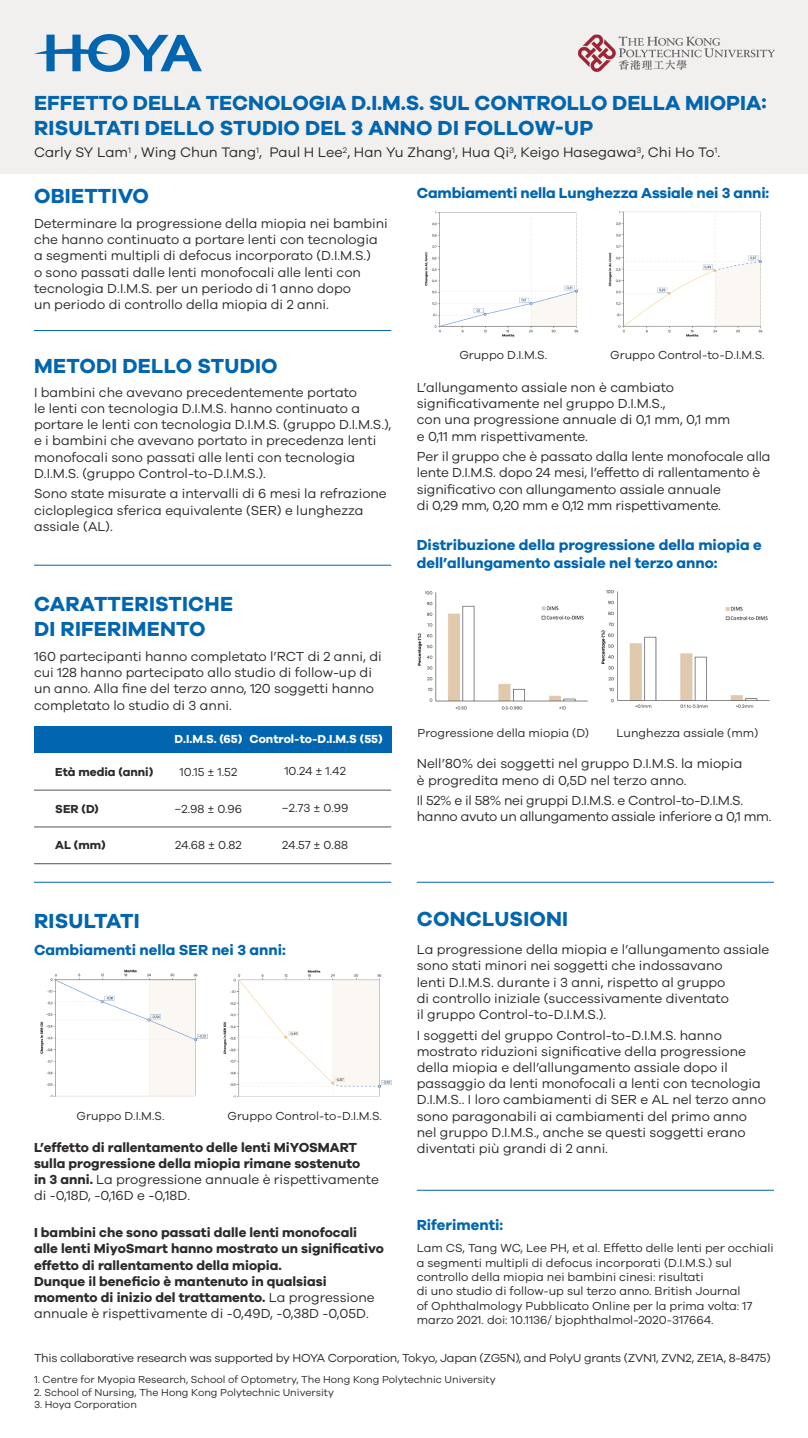
<style>
.page{position:relative;width:808px;height:1438px;background:#fff}
.page>*{position:absolute;margin:0;border:0;box-sizing:border-box;transform-origin:0 0}
.Titles{font:700 21px/25.2px "Galano Grotesque";letter-spacing:.01em;color:#0165af}
.Subtitle{font:700 15px/18px "Galano Grotesque";color:#0165af}
.Body{font:14.25px "Galano Grotesque";color:#2d2a28}
.Body-2{font:13.5px/16.2px "Galano Grotesque";color:#2d2a28}
.Body-3{font:700 13.5px/16.2px "Galano Grotesque";color:#2d2a28}
.Body-4{font:13.5px/16.2px "Galano Grotesque";letter-spacing:-.02em;color:#2d2a28}
.References{font:12px/14.4px "Galano Grotesque";color:#2d2a28}
.References-2{font:12px "Galano Grotesque";letter-spacing:-.02em;color:#2d2a28}
.Body-5{font:12px "Galano Grotesque";color:#2d2a28}
.Body-6{font:700 12px "Galano Grotesque";color:#fff}
.Body-7{font:700 12px "Galano Grotesque";color:#2d2a28}
.References-3{font:10.5px "Galano Grotesque";color:#2d2a28}
.s1{font-weight:700}
.s2{font-weight:400}
</style>
<div class="page">
<img style="left:40px;top:969px;width:167px;height:128px">
<img style="left:424px;top:211px;width:155px;height:126px">
<img style="left:417px;top:591px;width:171px;height:119px">
<img style="left:601px;top:590px;width:169px;height:118px">
<img style="left:223px;top:970px;width:168px;height:127px">
<img style="left:608px;top:211px;width:155px;height:126px">
<div style="left:0;top:0;width:808px;height:173px;background:#f2f0ee"></div>
<img style="left:579px;top:34px;width:195px;height:38px">
<svg style="left:34px;top:34px;width:168px;height:38px"></svg>
<div style="left:34px;top:726px;width:357px;height:26px;background:#0165af"></div>
<hr style="left:34px;top:330px;width:357px;height:1px;background:#0165af">
<hr style="left:34px;top:565px;width:357px;height:1px;background:#0165af">
<hr style="left:34px;top:789px;width:357px;height:1px;background:#2d2a28">
<hr style="left:34px;top:826px;width:357px;height:1px;background:#2d2a28">
<hr style="left:34px;top:863px;width:357px;height:1px;background:#2d2a28">
<hr style="left:34px;top:881px;width:357px;height:1px;background:#0165af">
<hr style="left:417px;top:881px;width:357px;height:1px;background:#0165af">
<hr style="left:417px;top:1189px;width:357px;height:1px;background:#0165af">
<p class="Titles" style="left:34px;top:90px;width:734px">EFFETTO DELLA TECNOLOGIA D.I.M.S. SUL CONTROLLO DELLA MIOPIA:</p>
<p class="Titles" style="left:34px;top:115px;width:561px">RISULTATI DELLO STUDIO DEL 3 ANNO DI FOLLOW-UP</p>
<p class="Body" style="left:34px;top:144px;width:688px">Carly SY Lam<sup>1</sup> , Wing Chun Tang<sup>1</sup>, Paul H Lee<sup>2</sup>, Han Yu Zhang<sup>1</sup>, Hua Qi<sup>3</sup>, Keigo Hasegawa<sup>3</sup>, Chi Ho To<sup>1</sup>.</p>
<p class="Titles" style="left:34px;top:182px;width:116px">OBIETTIVO</p>
<p class="Body-2" style="left:34px;top:215px;width:355px">Determinare la progressione della miopia nei bambini che hanno continuato a portare lenti con tecnologia a segmenti multipli di defocus incorporato (D.I.M.S.)<br>o sono passati dalle lenti monofocali alle lenti con tecnologia D.I.M.S. per un periodo di 1 anno dopo<br>un periodo di controllo della miopia di 2 anni.</p>
<p class="Titles" style="left:34px;top:352px;width:245px">METODI DELLO STUDIO</p>
<p class="Body-2" style="left:34px;top:384px;width:359px">I bambini che avevano precedentemente portato<br>le lenti con tecnologia D.I.M.S. hanno continuato a portare le lenti con tecnologia D.I.M.S. (gruppo D.I.M.S.), e i bambini che avevano portato in precedenza lenti monofocali sono passati alle lenti con tecnologia D.I.M.S. (gruppo Control-to-D.I.M.S.).</p>
<p class="Body-2" style="left:34px;top:485px;width:354px">Sono state misurate a intervalli di 6 mesi la refrazione cicloplegica sferica equivalente (SER) e lunghezza assiale (AL).</p>
<p class="Titles" style="left:34px;top:590px;width:201px">CARATTERISTICHE<br>DI RIFERIMENTO</p>
<p class="Body-2" style="left:34px;top:648px;width:349px">160 partecipanti hanno completato l’RCT di 2 anni, di cui 128 hanno partecipato allo studio di follow-up di un anno. Alla fine del terzo anno, 120 soggetti hanno completato lo studio di 3 anni.</p>
<p class="Body-7" style="left:55px;top:764px;width:100px">Età media (anni)</p>
<p class="Body-7" style="left:55px;top:801px;width:45px">SER (D)</p>
<p class="Body-7" style="left:55px;top:837px;width:52px">AL (mm)</p>
<p class="Body-6" style="left:174px;top:731px;width:69px">D.I.M.S. (65)</p>
<p class="Body-5" style="left:180px;top:764px;width:59px">10.15 ± 1.52</p>
<p class="Body-5" style="left:175px;top:801px;width:69px">−2.98 ± 0.96</p>
<p class="Body-5" style="left:175px;top:838px;width:68px">24.68 ± 0.82</p>
<p class="Body-6" style="left:249px;top:731px;width:135px">Control-to-D.I.M.S (55)</p>
<p class="Body-5" style="left:284px;top:764px;width:63px">10.24 ± 1.42</p>
<p class="Body-5" style="left:282px;top:800px;width:68px">−2.73 ± 0.99</p>
<p class="Body-5" style="left:282px;top:837px;width:67px">24.57 ± 0.88</p>
<p class="Subtitle" style="left:417px;top:184px;width:354px">Cambiamenti nella Lunghezza Assiale nei 3 anni:</p>
<p class="References" style="left:459px;top:348px;width:89px">Gruppo D.I.M.S.</p>
<p class="References" style="left:610px;top:348px;width:156px">Gruppo Control-to-D.I.M.S.</p>
<p class="Body-2" style="left:417px;top:379px;width:315px">L’allungamento assiale non è cambiato significativamente nel gruppo D.I.M.S.,<br>con una progressione annuale di 0,1 mm, 0,1 mm e 0,11 mm rispettivamente.</p>
<p class="Body-2" style="left:417px;top:448px;width:355px">Per il gruppo che è passato dalla lente monofocale alla lente D.I.M.S. dopo 24 mesi, l’effetto di rallentamento è significativo con allungamento assiale annuale<br>di 0,29 mm, 0,20 mm e 0,12 mm rispettivamente.</p>
<p class="Subtitle" style="left:417px;top:535px;width:347px">Distribuzione della progressione della miopia e dell’allungamento assiale nel terzo anno:</p>
<p class="References" style="left:418px;top:725px;width:173px">Progressione della miopia (D)</p>
<p class="References" style="left:616px;top:725px;width:143px">Lunghezza assiale (mm)</p>
<p class="Body-2" style="left:417px;top:755px;width:327px">Nell’80% dei soggetti nel gruppo D.I.M.S. la miopia è progredita meno di 0,5D nel terzo anno.</p>
<p class="Body-4" style="left:417px;top:792px;width:356px">Il 52% e il 58% nei gruppi D.I.M.S. e Control-to-D.I.M.S. hanno avuto un allungamento assiale inferiore a 0,1 mm.</p>
<p class="Titles" style="left:34px;top:907px;width:107px">RISULTATI</p>
<p class="Titles" style="left:417px;top:905px;width:153px">CONCLUSIONI</p>
<p class="Subtitle" style="left:34px;top:940px;width:253px">Cambiamenti nella SER nei 3 anni:</p>
<p class="Body-2" style="left:417px;top:941px;width:354px">La progressione della miopia e l’allungamento assiale sono stati minori nei soggetti che indossavano<br>lenti D.I.M.S. durante i 3 anni, rispetto al gruppo<br>di controllo iniziale (successivamente diventato<br>il gruppo Control-to-D.I.M.S.).</p>
<p class="Body-2" style="left:417px;top:1026px;width:351px">I soggetti del gruppo Control-to-D.I.M.S. hanno mostrato riduzioni significative della progressione della miopia e dell’allungamento assiale dopo il passaggio da lenti monofocali a lenti con tecnologia D.I.M.S.. I loro cambiamenti di SER e AL nel terzo anno sono paragonabili ai cambiamenti del primo anno nel gruppo D.I.M.S., anche se questi soggetti erano</p>
<p class="References" style="left:227px;top:1108px;width:156px">Gruppo Control-to-D.I.M.S.</p>
<p class="References" style="left:77px;top:1108px;width:89px">Gruppo D.I.M.S.</p>
<p class="Body-3" style="left:34px;top:1138px;width:325px">L’effetto di rallentamento delle lenti MiYOSMART</p>
<p class="Body-2" style="left:417px;top:1139px;width:193px">diventati più grandi di 2 anni.</p>
<p class="Body-2" style="left:34px;top:1154px;width:346px"><span class="s1">sulla progressione della miopia rimane sostenuto<br>in 3 anni.</span> La progressione annuale è rispettivamente di -0,18D, -0,16D e -0,18D.</p>
<p class="Body-3" style="left:34px;top:1223px;width:351px">I bambini che sono passati dalle lenti monofocali alle lenti MiyoSmart hanno mostrato un significativo effetto di rallentamento della miopia.<br>Dunque il beneficio è mantenuto in qualsiasi momento di inizio del trattamento. <span class="s2">La progressione annuale è rispettivamente di -0,49D, -0,38D -0,05D.</span></p>
<p class="Subtitle" style="left:417px;top:1214px;width:88px">Riferimenti:</p>
<p class="References" style="left:417px;top:1240px;width:358px">Lam CS, Tang WC, Lee PH, et al. Effetto delle lenti per occhiali a segmenti multipli di defocus incorporati (D.I.M.S.) sul controllo della miopia nei bambini cinesi: risultati</p>
<p class="References" style="left:417px;top:1283px;width:337px">di uno studio di follow-up sul terzo anno. British Journal of Ophthalmology Pubblicato Online per la prima volta: 17 marzo 2021. doi: 10.1136/ bjophthalmol-2020-317664.</p>
<p class="References-2" style="left:34px;top:1350px;width:738px">This collaborative research was supported by HOYA Corporation, Tokyo, Japan (ZG5N), and PolyU grants (ZVN1, ZVN2, ZE1A, 8-8475)</p>
<p class="References-3" style="left:34px;top:1372px;width:463px">1. Centre for Myopia Research, School of Optometry, The Hong Kong Polytechnic University</p>
<p class="References-3" style="left:34px;top:1385px;width:301px">2. School of Nursing, The Hong Kong Polytechnic University</p>
<p class="References-3" style="left:34px;top:1397px;width:104px">3. Hoya Corporation</p>
</div>
